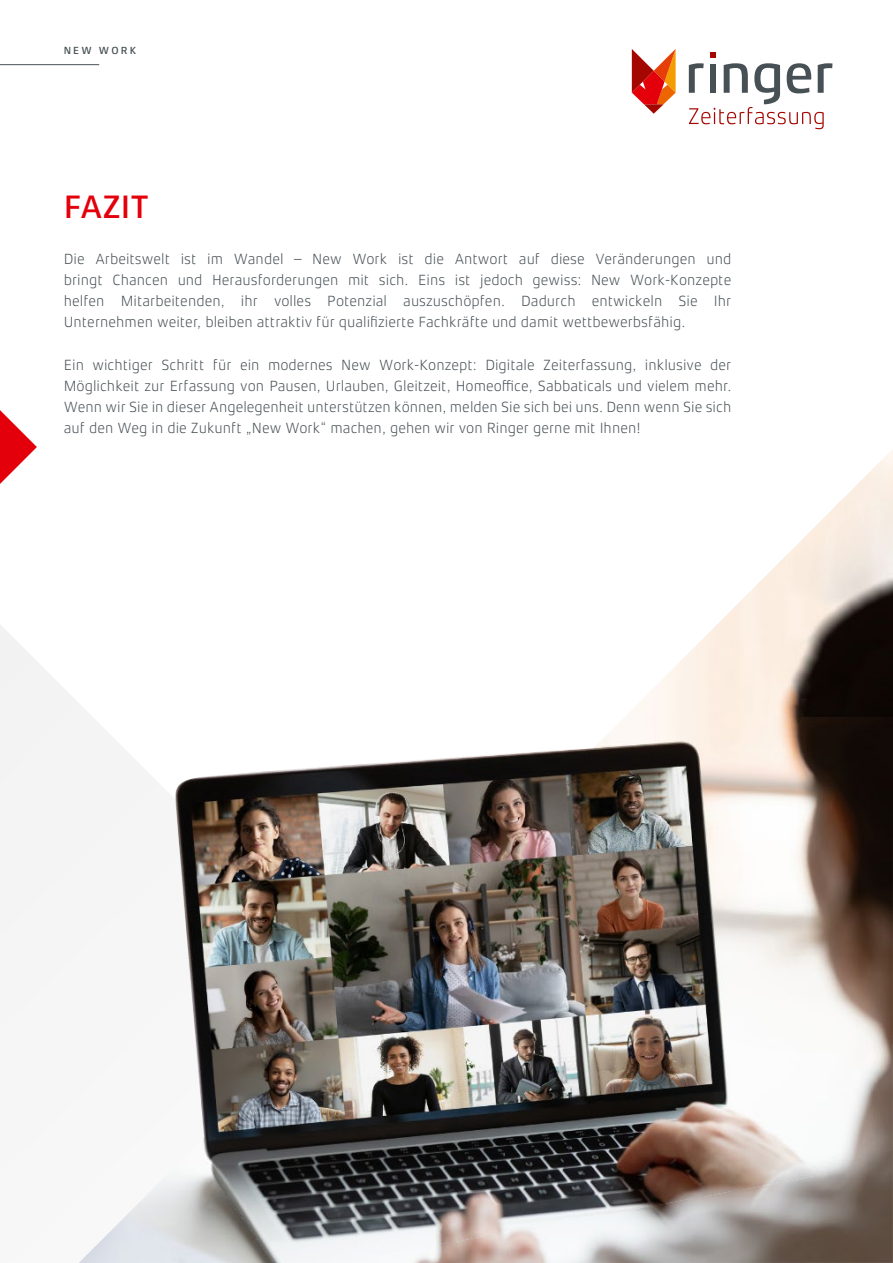
<style>
.page{position:relative;width:893px;height:1263px;background:#fff}
.page>*{position:absolute;margin:0;border:0;box-sizing:border-box;transform-origin:0 0}
.t1{font:500 33px "Xenois Sans Pro";color:#e3000b}
.t2{font:300 15px/21px "Xenois Sans Pro";color:#475054;text-align:justify}
.t3{font:500 10.5px "Xenois Sans Pro";letter-spacing:.2em;color:#475054}
</style>
<div class="page">
<hr style="left:0;top:64px;width:99px;height:1px;background:#475054">
<svg style="left:632px;top:49px;width:44px;height:65px"></svg>
<svg style="left:689px;top:52px;width:143px;height:77px"></svg>
<svg style="left:0;top:410px;width:37px;height:74px"></svg>
<img style="left:0;top:504px;width:893px;height:759px">
<p class="t3" style="left:64px;top:44px;width:74px">NEW WORK</p>
<h1 class="t1" style="left:64px;top:188px;width:87px">FAZIT</h1>
<p class="t2" style="left:64px;top:249px;width:669px">Die Arbeitswelt ist im Wandel – New Work ist die Antwort auf diese Veränderungen und bringt Chancen und Herausforderungen mit sich. Eins ist jedoch gewiss: New Work-Konzepte helfen Mitarbeitenden, ihr volles Potenzial auszuschöpfen. Dadurch entwickeln Sie Ihr Unternehmen weiter, bleiben attraktiv für qualifizierte Fachkräfte und damit wettbewerbsfähig.</p>
<p class="t2" style="left:64px;top:354px;width:669px">Ein wichtiger Schritt für ein modernes New Work-Konzept: Digitale Zeiterfassung, inklusive der Möglichkeit zur Erfassung von Pausen, Urlauben, Gleitzeit, Homeoffice, Sabbaticals und vielem mehr.<br>Wenn wir Sie in dieser Angelegenheit unterstützen können, melden Sie sich bei uns. Denn wenn Sie sich auf den Weg in die Zukunft „New Work“ machen, gehen wir von Ringer gerne mit Ihnen!</p>
</div>
